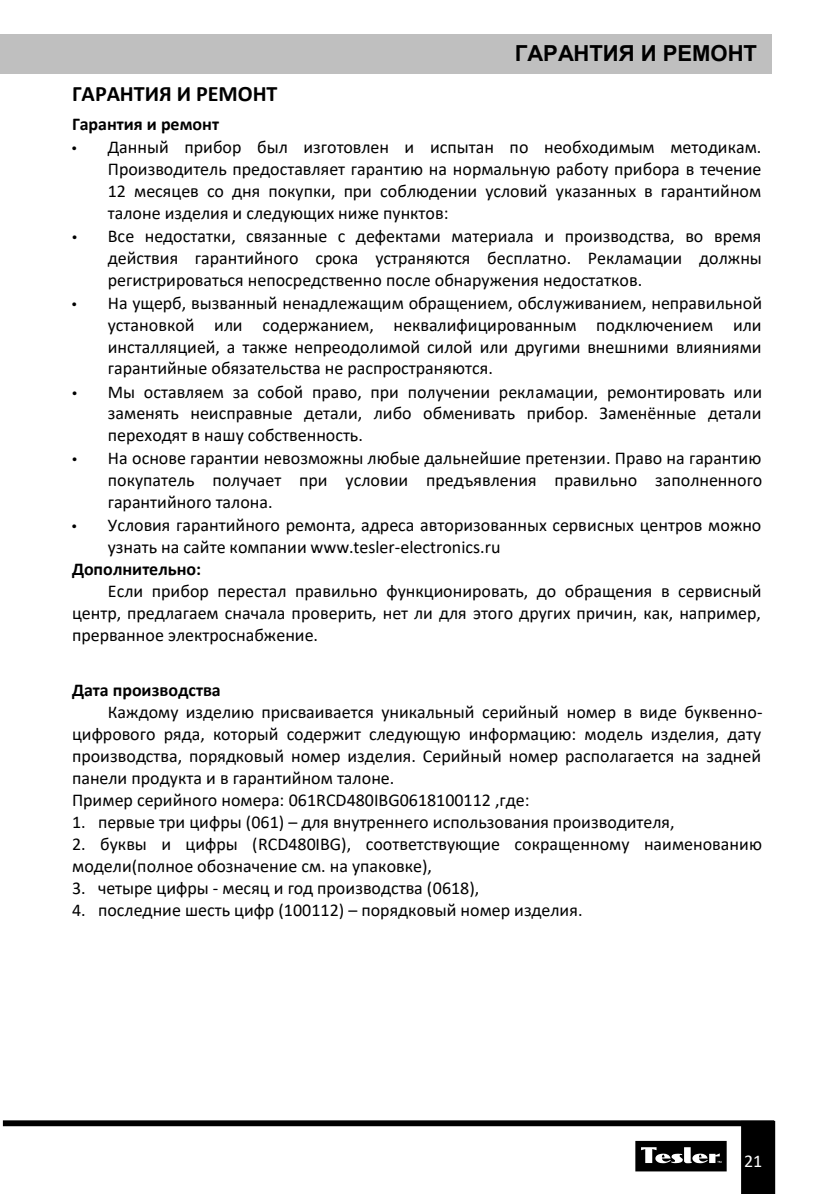
<style>
.page{position:relative;width:834px;height:1194px;background:#fff}
.page>*{position:absolute;margin:0;border:0;box-sizing:border-box;transform-origin:0 0}
.t1{font:700 22px "Arial";letter-spacing:-.005em;color:#000}
.t2{font:700 22px "Calibri";color:#000}
.t3{font:18px/22px "Calibri";color:#000;text-align:justify}
.t4{font:700 18px "Calibri";color:#000}
.t5{font:18px "Calibri";color:#fff}
.s1{font-family:"Myriad Pro"}
</style>
<div class="page">
<div style="left:3px;top:1120px;width:771px;height:6px;background:#000"></div>
<svg style="left:635px;top:1121px;width:140px;height:73px"></svg>
<div style="left:0;top:34px;width:771px;height:40px;background:#bfbfbf"></div>
<p class="t1" style="left:515px;top:38px;width:244px">ГАРАНТИЯ И РЕМОНТ</p>
<p class="t2" style="left:72px;top:78px;width:207px">ГАРАНТИЯ И РЕМОНТ</p>
<p class="t4" style="left:72px;top:111px;width:149px">Гарантия и ремонт</p>
<p class="t3" style="left:108px;top:135px;width:655px;text-indent:-36px"><span class="s1">•</span> Данный прибор был изготовлен и испытан по необходимым методикам.<br>Производитель предоставляет гарантию на нормальную работу прибора в течение 12 месяцев со дня покупки, при соблюдении условий указанных в гарантийном талоне изделия и следующих ниже пунктов:</p>
<p class="t3" style="left:108px;top:224px;width:655px;text-indent:-36px"><span class="s1">•</span> Все недостатки, связанные с дефектами материала и производства, во время действия гарантийного срока устраняются бесплатно. Рекламации должны регистрироваться непосредственно после обнаружения недостатков.</p>
<p class="t3" style="left:108px;top:291px;width:656px;text-indent:-36px"><span class="s1">•</span> На ущерб, вызванный ненадлежащим обращением, обслуживанием, неправильной установкой или содержанием, неквалифицированным подключением или инсталляцией, а также непреодолимой силой или другими внешними влияниями гарантийные обязательства не распространяются.</p>
<p class="t3" style="left:108px;top:380px;width:656px;text-indent:-36px"><span class="s1">•</span> Мы оставляем за собой право, при получении рекламации, ремонтировать или заменять неисправные детали, либо обменивать прибор. Заменённые детали переходят в нашу собственность.</p>
<p class="t3" style="left:108px;top:447px;width:656px;text-indent:-36px"><span class="s1">•</span> На основе гарантии невозможны любые дальнейшие претензии. Право на гарантию покупатель получает при условии предъявления правильно заполненного гарантийного талона.</p>
<p class="t3" style="left:108px;top:514px;width:655px;text-indent:-36px"><span class="s1">•</span> Условия гарантийного ремонта, адреса авторизованных сервисных центров можно узнать на сайте компании www.tesler-electronics.ru</p>
<p class="t4" style="left:72px;top:556px;width:131px">Дополнительно:</p>
<p class="t3" style="left:72px;top:580px;width:691px;text-indent:36px">Если прибор перестал правильно функционировать, до обращения в сервисный центр, предлагаем сначала проверить, нет ли для этого других причин, как, например, прерванное электроснабжение.</p>
<p class="t4" style="left:72px;top:677px;width:150px">Дата производства</p>
<p class="t3" style="left:72px;top:701px;width:692px;text-align:left;text-indent:36px">Каждому изделию присваивается уникальный серийный номер в виде буквенно&shy;цифрового ряда, который содержит следующую информацию: модель изделия, дату производства, порядковый номер изделия. Серийный номер располагается на задней панели продукта и в гарантийном талоне.<br>Пример серийного номера: 061RCD480IBG0618100112 ,где:</p>
<p class="t3" style="left:72px;top:811px;width:604px">1. первые три цифры (061) – для внутреннего использования производителя,</p>
<p class="t3" style="left:72px;top:832px;width:691px">2. буквы и цифры (RCD480IBG), соответствующие сокращенному наименованию модели(полное обозначение см. на упаковке),</p>
<p class="t3" style="left:72px;top:876px;width:409px">3. четыре цифры - месяц и год производства (0618),</p>
<p class="t3" style="left:72px;top:898px;width:512px">4. последние шесть цифр (100112) – порядковый номер изделия.</p>
<p class="t5" style="left:744px;top:1148px;width:20px">21</p>
</div>
